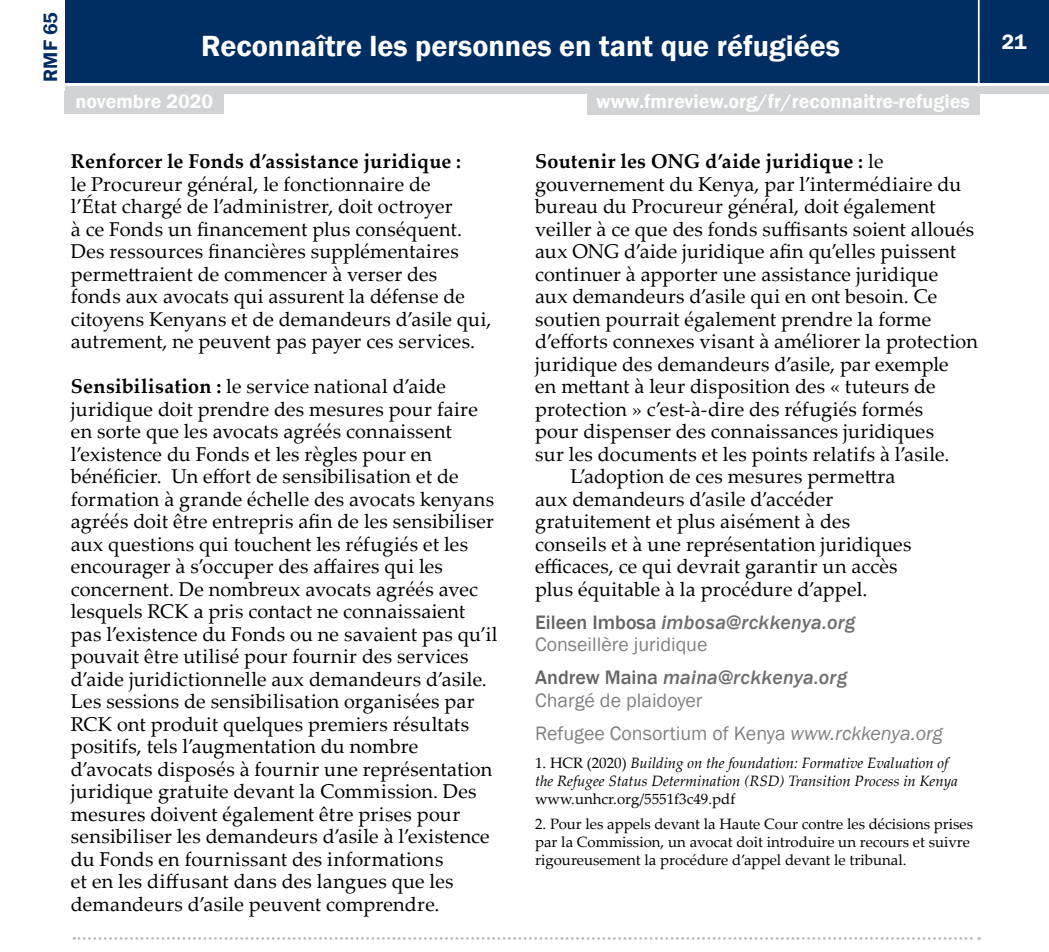
<style>
.page{position:relative;width:1049px;height:952px;background:#fff}
.page>*{position:absolute;margin:0;border:0;box-sizing:border-box;transform-origin:0 0}
.t1{font:600 30px "Franklin Gothic";color:#fff}
.t2{font:600 21.25px "Franklin Gothic";color:#fff}
.t3{font:20px/22.5px "Palatino Linotype";letter-spacing:.015em;color:#000}
.t4{font:20px/22.5px "Franklin Gothic";color:#808285}
.t5{font:700 20px "Palatino Linotype";letter-spacing:.01em;color:#000}
.t6{font:600 20px "Franklin Gothic";color:#fff}
.t7{font:italic 500 20px/22.5px "Franklin Gothic";letter-spacing:.01em;color:#6d6e71}
.t8{font:600 20px "Franklin Gothic";color:#002d62}
.t9{font:15px/18px "Palatino Linotype";color:#000}
.t10{font:italic 15px/18px "Palatino Linotype";color:#000}
.s1{font-weight:700}
.s2{font-weight:400}
.s3{font-weight:500;color:#636466}
.s4{font-weight:500;font-style:italic;color:#6d6e71}
.s5{font-style:normal;color:#636466}
.s6{font-weight:400;font-style:normal;color:#808285}
.s7{font-style:italic}
.s8{font-style:normal}
</style>
<div class="page">
<div style="left:65px;top:0;width:984px;height:83px;background:#002d62"></div>
<div style="left:65px;top:86px;width:984px;height:8px;background:#d1d3d4"></div>
<hr style="left:978px;top:0;width:2px;height:85px;background:#fff">
<div style="left:65px;top:92px;width:159px;height:22px;background:#d1d3d4"></div>
<div style="left:587px;top:92px;width:392px;height:22px;background:#d1d3d4"></div>
<svg style="left:74px;top:937px;width:905px;height:2px"></svg>
<p class="t8" style="left:38px;top:82px;width:71px;rotate:-90deg">RMF 65</p>
<h1 class="t1" style="left:201px;top:27px;width:640px">Reconnaître les personnes en tant que réfugiées</h1>
<p class="t2" style="left:1002px;top:29px;width:26px">21</p>
<p class="t6" style="left:75px;top:89px;width:139px">novembre 2020</p>
<p class="t6" style="left:596px;top:89px;width:375px">www.fmreview.org/fr/reconnaitre-refugies</p>
<p class="t5" style="left:71px;top:147px;width:392px">Renforcer le Fonds d’assistance juridique :</p>
<p class="t3" style="left:71px;top:172px;width:422px">le Procureur général, le fonctionnaire de<br>l’État chargé de l’administrer, doit octroyer<br>à ce Fonds un financement plus conséquent.<br>Des ressources financières supplémentaires permettraient de commencer à verser des fonds aux avocats qui assurent la défense de citoyens Kenyans et de demandeurs d’asile qui, autrement, ne peuvent pas payer ces services.</p>
<p class="t3" style="left:71px;top:374px;width:428px"><span class="s1">Sensibilisation :</span> le service national d’aide juridique doit prendre des mesures pour faire en sorte que les avocats agréés connaissent l’existence du Fonds et les règles pour en bénéficier. Un effort de sensibilisation et de formation à grande échelle des avocats kenyans agréés doit être entrepris afin de les sensibiliser aux questions qui touchent les réfugiés et les encourager à s’occuper des affaires qui les concernent. De nombreux avocats agréés avec lesquels RCK a pris contact ne connaissaient pas l’existence du Fonds ou ne savaient pas qu’il pouvait être utilisé pour fournir des services d’aide juridictionnelle aux demandeurs d’asile.<br>Les sessions de sensibilisation organisées par RCK ont produit quelques premiers résultats positifs, tels l’augmentation du nombre d’avocats disposés à fournir une représentation juridique gratuite devant la Commission. Des mesures doivent également être prises pour sensibiliser les demandeurs d’asile à l’existence du Fonds en fournissant des informations<br>et en les diffusant dans des langues que les demandeurs d’asile peuvent comprendre.</p>
<p class="t5" style="left:535px;top:147px;width:350px">Soutenir les ONG d’aide juridique : <span class="s2">le</span></p>
<p class="t3" style="left:535px;top:172px;width:428px">gouvernement du Kenya, par l’intermédiaire du</p>
<p class="t3" style="left:535px;top:194px;width:402px">bureau du Procureur général, doit également</p>
<p class="t3" style="left:535px;top:217px;width:441px">veiller à ce que des fonds suffisants soient alloués</p>
<p class="t3" style="left:535px;top:239px;width:423px">aux ONG d’aide juridique afin qu’elles puissent</p>
<p class="t3" style="left:535px;top:262px;width:405px">continuer à apporter une assistance juridique</p>
<p class="t3" style="left:535px;top:284px;width:404px">aux demandeurs d’asile qui en ont besoin. Ce</p>
<p class="t3" style="left:535px;top:307px;width:398px">soutien pourrait également prendre la forme</p>
<p class="t3" style="left:535px;top:329px;width:444px">d’efforts connexes visant à améliorer la protection</p>
<p class="t3" style="left:535px;top:352px;width:415px">juridique des demandeurs d’asile, par exemple</p>
<p class="t3" style="left:535px;top:374px;width:402px">en mettant à leur disposition des « tuteurs de</p>
<p class="t3" style="left:535px;top:397px;width:390px">protection » c’est-à-dire des réfugiés formés</p>
<p class="t3" style="left:535px;top:419px;width:400px">pour dispenser des connaissances juridiques</p>
<p class="t3" style="left:535px;top:442px;width:416px">sur les documents et les points relatifs à l’asile.</p>
<p class="t3" style="left:570px;top:464px;width:326px">L’adoption de ces mesures permettra</p>
<p class="t3" style="left:535px;top:487px;width:300px">aux demandeurs d’asile d’accéder</p>
<p class="t3" style="left:535px;top:509px;width:317px">gratuitement et plus aisément à des</p>
<p class="t3" style="left:535px;top:532px;width:378px">conseils et à une représentation juridiques</p>
<p class="t3" style="left:535px;top:554px;width:364px">efficaces, ce qui devrait garantir un accès</p>
<p class="t3" style="left:535px;top:577px;width:334px">plus équitable à la procédure d’appel.</p>
<p class="t4" style="left:535px;top:611px;width:322px"><span class="s3">Eileen Imbosa</span> <span class="s4">imbosa@rckkenya.org<br></span>Conseillère juridique</p>
<p class="t7" style="left:535px;top:667px;width:313px"><span class="s5">Andrew Maina</span> maina@rckkenya.org<br><span class="s6">Chargé de plaidoyer</span></p>
<p class="t4" style="left:535px;top:722px;width:409px">Refugee Consortium of Kenya <span class="s7">www.rckkenya.org</span></p>
<p class="t10" style="left:535px;top:753px;width:424px"><span class="s8">1. HCR (2020)</span> Building on the foundation: Formative Evaluation of the Refugee Status Determination (RSD) Transition Process in Kenya</p>
<p class="t9" style="left:535px;top:789px;width:202px">www.unhcr.org/5551f3c49.pdf</p>
<p class="t9" style="left:535px;top:814px;width:439px">2. Pour les appels devant la Haute Cour contre les décisions prises par la Commission, un avocat doit introduire un recours et suivre rigoureusement la procédure d’appel devant le tribunal.</p>
</div>
